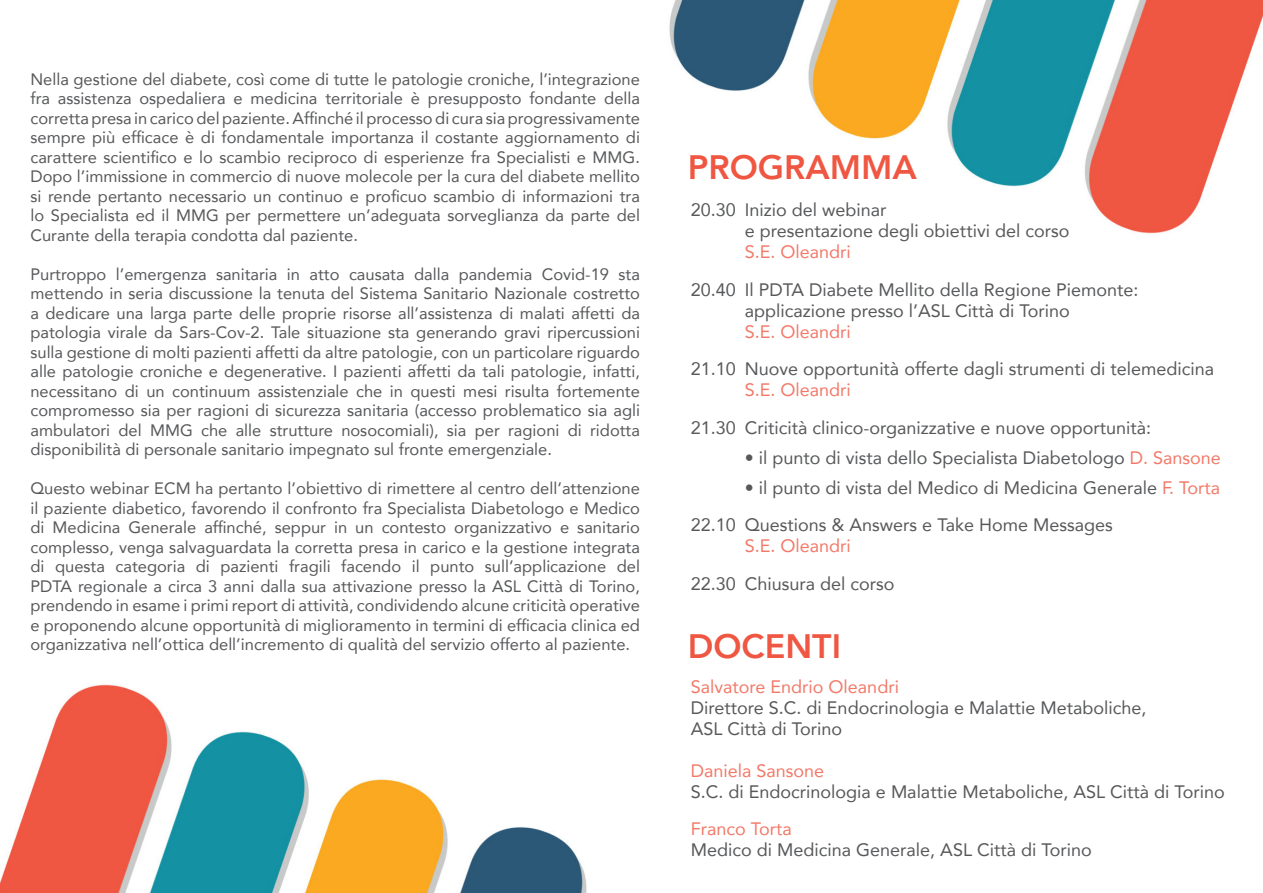
<style>
.page{position:relative;width:1263px;height:893px;background:#fff}
.page>*{position:absolute;margin:0;border:0;box-sizing:border-box;transform-origin:0 0}
.t1{font:800 33.75px "Avenir";color:#ef5742}
.t2{font:18px "Avenir";color:#57585a}
.t3{font:18px "Avenir";color:#f27968}
.t4{font:16.5px/19.5px "Avenir";color:#57585a;text-align:justify}
.s1{color:#f27968}
</style>
<div class="page">
<img style="left:669px;top:0;width:594px;height:234px">
<img style="left:0;top:684px;width:587px;height:209px">
<p class="t4" style="left:30px;top:69px;width:611px">Nella gestione del diabete, così come di tutte le patologie croniche, l’integrazione fra assistenza ospedaliera e medicina territoriale è presupposto fondante della corretta presa in carico del paziente. Affinché il processo di cura sia progressivamente sempre più efficace è di fondamentale importanza il costante aggiornamento di carattere scientifico e lo scambio reciproco di esperienze fra Specialisti e MMG.<br>Dopo l’immissione in commercio di nuove molecole per la cura del diabete mellito si rende pertanto necessario un continuo e proficuo scambio di informazioni tra lo Specialista ed il MMG per permettere un’adeguata sorveglianza da parte del Curante della terapia condotta dal paziente.</p>
<p class="t4" style="left:30px;top:264px;width:611px">Purtroppo l’emergenza sanitaria in atto causata dalla pandemia Covid-19 sta mettendo in seria discussione la tenuta del Sistema Sanitario Nazionale costretto a dedicare una larga parte delle proprie risorse all’assistenza di malati affetti da patologia virale da Sars-Cov-2. Tale situazione sta generando gravi ripercussioni sulla gestione di molti pazienti affetti da altre patologie, con un particolare riguardo alle patologie croniche e degenerative. I pazienti affetti da tali patologie, infatti, necessitano di un continuum assistenziale che in questi mesi risulta fortemente compromesso sia per ragioni di sicurezza sanitaria (accesso problematico sia agli ambulatori del MMG che alle strutture nosocomiali), sia per ragioni di ridotta disponibilità di personale sanitario impegnato sul fronte emergenziale.</p>
<p class="t4" style="left:30px;top:478px;width:611px">Questo webinar ECM ha pertanto l’obiettivo di rimettere al centro dell’attenzione il paziente diabetico, favorendo il confronto fra Specialista Diabetologo e Medico di Medicina Generale affinché, seppur in un contesto organizzativo e sanitario complesso, venga salvaguardata la corretta presa in carico e la gestione integrata di questa categoria di pazienti fragili facendo il punto sull’applicazione del PDTA regionale a circa 3 anni dalla sua attivazione presso la ASL Città di Torino, prendendo in esame i primi report di attività, condividendo alcune criticità operative e proponendo alcune opportunità di miglioramento in termini di efficacia clinica ed organizzativa nell’ottica dell’incremento di qualità del servizio offerto al paziente.</p>
<p class="t1" style="left:688px;top:141px;width:231px">PROGRAMMA</p>
<p class="t2" style="left:691px;top:196px;width:197px">20.30 Inizio del webinar</p>
<p class="t2" style="left:745px;top:217px;width:326px">e presentazione degli obiettivi del corso</p>
<p class="t3" style="left:745px;top:238px;width:108px">S.E. Oleandri</p>
<p class="t2" style="left:691px;top:275px;width:449px">20.40 Il PDTA Diabete Mellito della Regione Piemonte:</p>
<p class="t2" style="left:745px;top:296px;width:326px">applicazione presso l’ASL Città di Torino</p>
<p class="t3" style="left:745px;top:317px;width:108px">S.E. Oleandri</p>
<p class="t2" style="left:691px;top:355px;width:525px">21.10 Nuove opportunità offerte dagli strumenti di telemedicina</p>
<p class="t3" style="left:745px;top:376px;width:108px">S.E. Oleandri</p>
<p class="t2" style="left:691px;top:413px;width:462px">21.30 Criticità clinico-organizzative e nuove opportunità:</p>
<p class="t2" style="left:745px;top:443px;width:477px">• il punto di vista dello Specialista Diabetologo <span class="s1">D. Sansone</span></p>
<p class="t2" style="left:745px;top:473px;width:477px">• il punto di vista del Medico di Medicina Generale <span class="s1">F. Torta</span></p>
<p class="t2" style="left:691px;top:511px;width:423px">22.10 Questions &amp; Answers e Take Home Messages</p>
<p class="t3" style="left:745px;top:532px;width:108px">S.E. Oleandri</p>
<p class="t2" style="left:691px;top:569px;width:205px">22.30 Chiusura del corso</p>
<p class="t1" style="left:688px;top:620px;width:155px">DOCENTI</p>
<p class="t3" style="left:691px;top:672px;width:210px">Salvatore Endrio Oleandri</p>
<p class="t2" style="left:691px;top:693px;width:457px">Direttore S.C. di Endocrinologia e Malattie Metaboliche,</p>
<p class="t2" style="left:691px;top:714px;width:153px">ASL Città di Torino</p>
<p class="t3" style="left:691px;top:756px;width:135px">Daniela Sansone</p>
<p class="t2" style="left:691px;top:777px;width:535px">S.C. di Endocrinologia e Malattie Metaboliche, ASL Città di Torino</p>
<p class="t3" style="left:691px;top:814px;width:103px">Franco Torta</p>
<p class="t2" style="left:691px;top:835px;width:402px">Medico di Medicina Generale, ASL Città di Torino</p>
</div>
